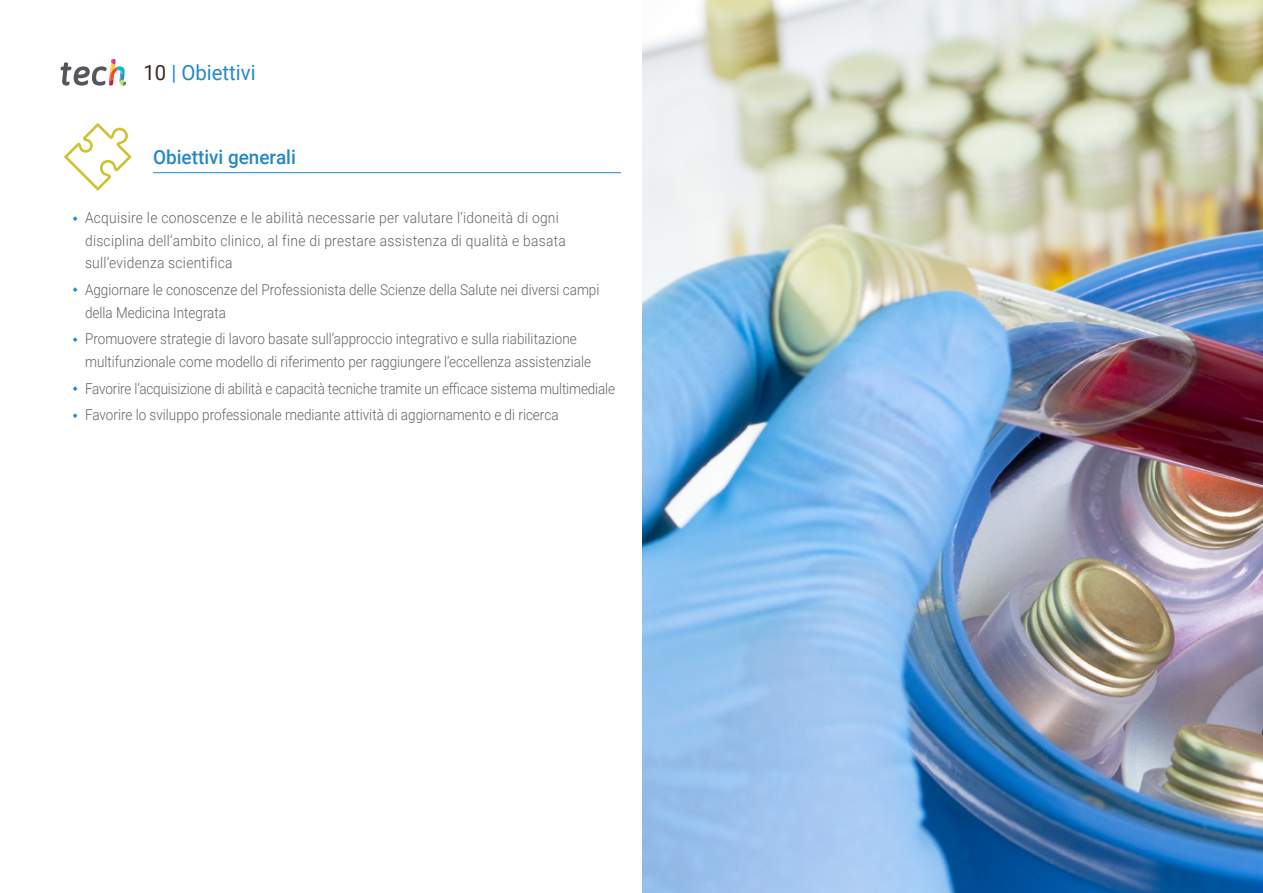
<style>
.page{position:relative;width:1263px;height:893px;background:#fff}
.page>*{position:absolute;margin:0;border:0;box-sizing:border-box;transform-origin:0 0}
.t1{font:21px "Roboto";color:#2488c9}
.t2{font:500 19.5px "Roboto";color:#2488c9}
.t3{font:300 15px/22.5px "Roboto";color:#61646a;scale:.9 1}
.t4{font:300 15px/22.5px "Roboto";letter-spacing:.02em;color:#61646a;scale:.92 1}
.s1{color:#312e20}
</style>
<div class="page">
<hr style="left:153px;top:172px;width:468px;height:1px;background:#2488c9">
<svg style="left:64px;top:123px;width:68px;height:68px"></svg>
<img style="left:642px;top:0;width:621px;height:893px">
<svg style="left:61px;top:59px;width:65px;height:27px"></svg>
<h1 class="t1" style="left:144px;top:57px;width:114px"><span class="s1">10</span> | Obiettivi</h1>
<h2 class="t2" style="left:153px;top:144px;width:144px">Obiettivi generali</h2>
<p class="t4" style="left:85px;top:206px;width:524px">Acquisire le conoscenze e le abilità necessarie per valutare l’idoneità di ogni disciplina dell’ambito clinico, al fine di prestare assistenza di qualità e basata sull’evidenza scientifica</p>
<p class="t3" style="left:85px;top:278px;width:573px">Aggiornare le conoscenze del Professionista delle Scienze della Salute nei diversi campi della Medicina Integrata</p>
<p class="t3" style="left:85px;top:327px;width:564px">Promuovere strategie di lavoro basate sull’approccio integrativo e sulla riabilitazione multifunzionale come modello di riferimento per raggiungere l’eccellenza assistenziale</p>
<p class="t3" style="left:85px;top:374px;width:590px;line-height:26.7px">Favorire l’acquisizione di abilità e capacità tecniche tramite un efficace sistema multimediale<br>Favorire lo sviluppo professionale mediante attività di aggiornamento e di ricerca</p>
</div>
